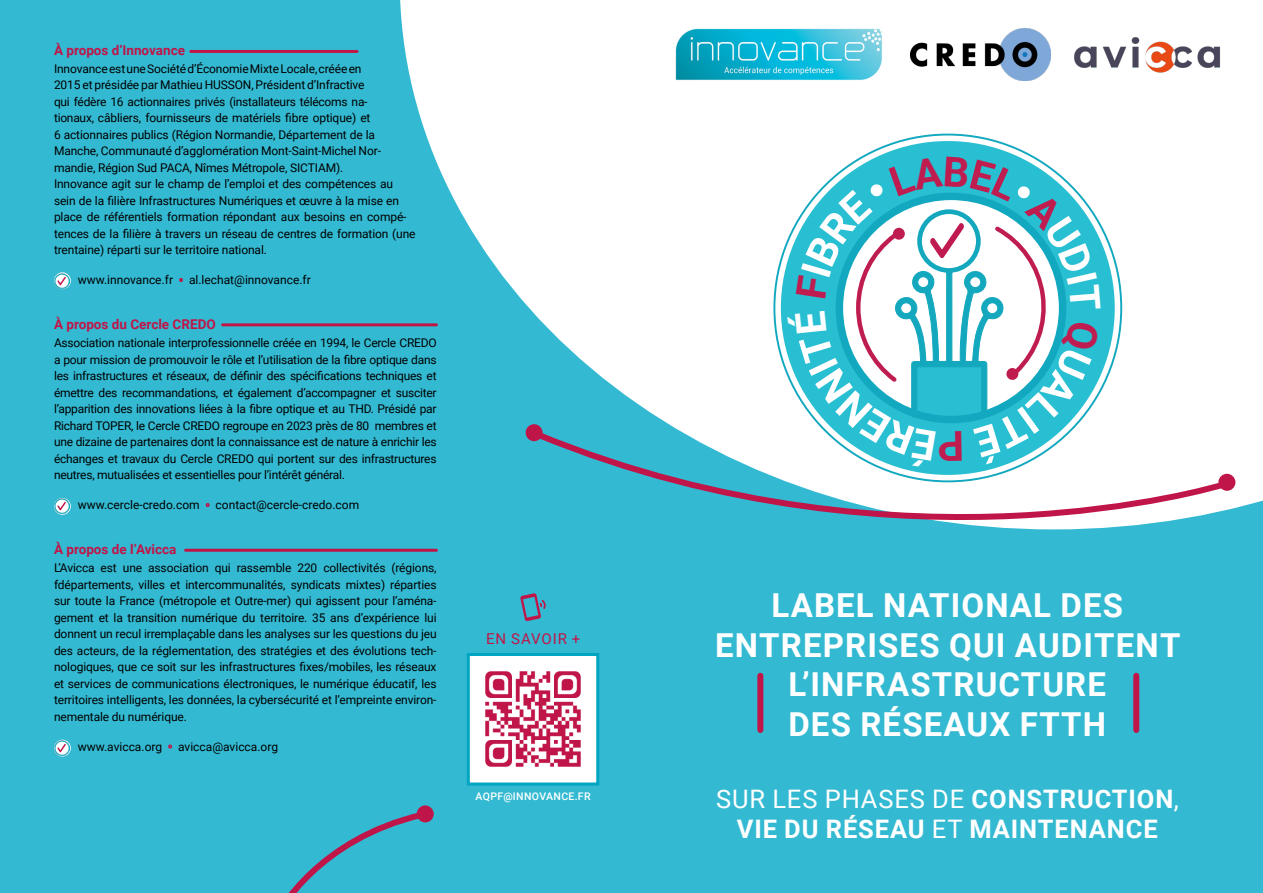
<style>
.page{position:relative;width:1263px;height:893px;background:#33bad2}
.page>*{position:absolute;margin:0;border:0;box-sizing:border-box;transform-origin:0 0}
.t1{font:700 33px/39.6px "Roboto";letter-spacing:.035em;color:#fff;text-align:center}
.t2{font:25.5px "Roboto";letter-spacing:.035em;color:#fff}
.t3{font:700 25.5px "Roboto";letter-spacing:.035em;color:#fff}
.t4{font:15px "Roboto";letter-spacing:.06em;color:#c01548}
.t5{font:700 13.5px "Roboto";color:#c01548}
.t6{font:12px/16.5px "Roboto";letter-spacing:-.01em;color:#000001}
.t7{font:500 10.5px "Roboto";letter-spacing:.035em;color:#fff}
.s1{color:#c01548}
.s2{font-weight:700}
.s3{font-weight:400}
</style>
<div class="page">
<svg style="left:400px;top:0;width:863px;height:529px;fill:#fff"></svg>
<div style="left:781px;top:141px;width:334px;height:334px;background:#29bfd2;border-radius:50%"></div>
<svg style="left:530px;top:427px;width:699px;height:100px"></svg>
<div style="left:1218px;top:474px;width:17px;height:17px;background:#c01548;border-radius:50%"></div>
<div style="left:525px;top:424px;width:18px;height:17px;background:#c01548;border-radius:50%"></div>
<div style="left:757px;top:676px;width:6px;height:54px;background:#c01548"></div>
<div style="left:1133px;top:676px;width:6px;height:54px;background:#c01548"></div>
<hr style="left:191px;top:50px;width:166px;height:3px;background:#c01548">
<hr style="left:223px;top:323px;width:213px;height:3px;background:#c01548">
<hr style="left:186px;top:549px;width:250px;height:3px;background:#c01548">
<div style="left:54px;top:272px;width:17px;height:17px;border:2px solid #fff;border-radius:50%"></div>
<img style="left:55px;top:273px;width:15px;height:15px">
<div style="left:54px;top:498px;width:17px;height:17px;border:2px solid #fff;border-radius:50%"></div>
<img style="left:55px;top:499px;width:15px;height:15px">
<div style="left:54px;top:740px;width:17px;height:16px;border:2px solid #fff;border-radius:50%"></div>
<img style="left:55px;top:741px;width:15px;height:15px">
<svg style="left:467px;top:653px;width:132px;height:132px;background:#35b7cd"></svg>
<svg style="left:520px;top:593px;width:26px;height:28px"></svg>
<img style="left:471px;top:657px;width:125px;height:125px">
<svg style="left:288px;top:808px;width:132px;height:85px"></svg>
<div style="left:417px;top:805px;width:17px;height:18px;background:#c01548;border-radius:50%"></div>
<img style="left:673px;top:26px;width:213px;height:57px">
<img style="left:1074px;top:35px;width:148px;height:39px">
<img style="left:910px;top:29px;width:141px;height:52px">
<svg style="left:788px;top:157px;width:312px;height:323px"></svg>
<p class="t5" style="left:54px;top:41px;width:133px">À propos d’Innovance</p>
<p class="t6" style="left:54px;top:60px;width:329px">Innovance est une Société d’Économie Mixte Locale, créée en 2015 et présidée par Mathieu HUSSON, Président d’Infractive qui fédère 16 actionnaires privés (installateurs télécoms na&shy;tionaux, câbliers, fournisseurs de matériels fibre optique) et<br>6 actionnaires publics (Région Normandie, Département de la Manche, Communauté d’agglomération Mont-Saint-Michel Nor&shy;mandie, Région Sud PACA, Nîmes Métropole, SICTIAM).</p>
<p class="t6" style="left:54px;top:175px;width:363px">Innovance agit sur le champ de l’emploi et des compétences au sein de la filière Infrastructures Numériques et œuvre à la mise en place de référentiels formation répondant aux besoins en compé&shy;tences de la filière à travers un réseau de centres de formation (une trentaine) réparti sur le territoire national.</p>
<p class="t6" style="left:78px;top:271px;width:234px">www.innovance.fr <span class="s1">•</span> al.lechat@innovance.fr</p>
<p class="t5" style="left:54px;top:315px;width:163px">À propos du Cercle CREDO</p>
<p class="t6" style="left:54px;top:334px;width:384px;text-align:justify">Association nationale interprofessionnelle créée en 1994, le Cercle CREDO a pour mission de promouvoir le rôle et l’utilisation de la fibre optique dans les infrastructures et réseaux, de définir des spécifications techniques et émettre des recommandations, et également d’accompagner et susciter l’apparition des innovations liées à la fibre optique et au THD. Présidé par Richard TOPER, le Cercle CREDO regroupe en 2023 près de 80 membres et une dizaine de partenaires dont la connaissance est de nature à enrichir les échanges et travaux du Cercle CREDO qui portent sur des infrastructures neutres, mutualisées et essentielles pour l’intérêt général.</p>
<p class="t6" style="left:78px;top:496px;width:283px">www.cercle-credo.com <span class="s1">•</span> contact@cercle-credo.com</p>
<p class="t5" style="left:54px;top:540px;width:124px">À propos de l’Avicca</p>
<p class="t6" style="left:54px;top:559px;width:384px;text-align:justify">L’Avicca est une association qui rassemble 220 collectivités (régions, fdépartements, villes et intercommunalités, syndicats mixtes) réparties sur toute la France (métropole et Outre-mer) qui agissent pour l’aména&shy;gement et la transition numérique du territoire. 35 ans d’expérience lui donnent un recul irremplaçable dans les analyses sur les questions du jeu des acteurs, de la réglementation, des stratégies et des évolutions tech&shy;nologiques, que ce soit sur les infrastructures fixes/mobiles, les réseaux et services de communications électroniques, le numérique éducatif, les territoires intelligents, les données, la cybersécurité et l’empreinte environ&shy;nementale du numérique.</p>
<p class="t6" style="left:78px;top:738px;width:202px">www.avicca.org <span class="s1">•</span> avicca@avicca.org</p>
<p class="t4" style="left:486px;top:628px;width:95px">EN SAVOIR +</p>
<p class="t7" style="left:475px;top:789px;width:117px">AQPF@INNOVANCE.FR</p>
<p class="t1" style="left:771px;top:584px;width:353px">LABEL NATIONAL DES</p>
<p class="t1" style="left:715px;top:624px;width:467px">ENTREPRISES QUI AUDITENT<br>L’INFRASTRUCTURE</p>
<p class="t1" style="left:788px;top:703px;width:319px">DES RÉSEAUX FTTH</p>
<p class="t2" style="left:716px;top:781px;width:464px">SUR LES PHASES DE <span class="s2">CONSTRUCTION</span>,</p>
<p class="t3" style="left:737px;top:811px;width:422px">VIE DU RÉSEAU <span class="s3">ET</span> MAINTENANCE</p>
</div>
